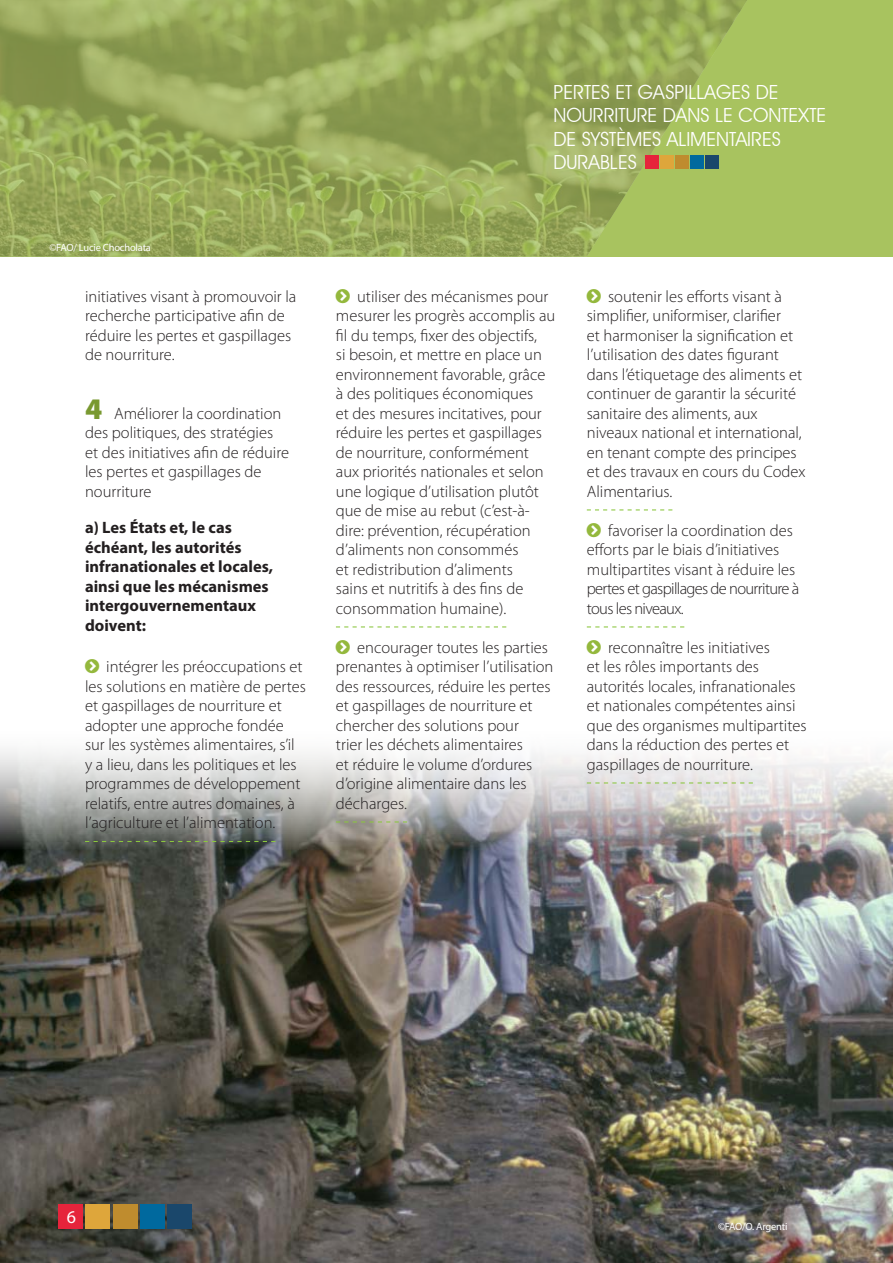
<style>
.page{position:relative;width:893px;height:1263px;background:#fff}
.page>*{position:absolute;margin:0;border:0;box-sizing:border-box;transform-origin:0 0}
.t1{font:19.5px/23.4px "Avant Garde IT Cby BT";color:#fff}
.t2{font:18px "Myriad Pro";color:#fff}
.t3{font:300 16.5px/19.5px "Myriad Pro";color:#231f20}
.t4{font:700 16.5px/19.5px "Myriad Pro";color:#231f20}
.t5{font:10.5px "Myriad Pro";letter-spacing:-.02em;color:#fff}
.s1{font-weight:900;font-size:30px;color:#799930}
</style>
<div class="page">
<img style="left:0;top:749px;width:893px;height:514px">
<div style="left:0;top:0;width:893px;height:256px;background:#a8c35f"></div>
<img style="left:0;top:0;width:747px;height:256px">
<div style="left:86px;top:1204px;width:24px;height:24px;background:#dea63b"></div>
<div style="left:140px;top:1204px;width:24px;height:24px;background:#00699e"></div>
<div style="left:167px;top:1204px;width:25px;height:24px;background:#1a476b"></div>
<div style="left:58px;top:1204px;width:25px;height:24px;background:#e6243b"></div>
<div style="left:113px;top:1204px;width:24px;height:24px;background:#bf8c2e"></div>
<svg style="left:85px;top:841px;width:190px;height:1px"></svg>
<svg style="left:336px;top:626px;width:170px;height:1px"></svg>
<svg style="left:336px;top:821px;width:71px;height:1px"></svg>
<svg style="left:587px;top:509px;width:85px;height:1px"></svg>
<svg style="left:587px;top:626px;width:97px;height:1px"></svg>
<svg style="left:587px;top:782px;width:166px;height:1px"></svg>
<div style="left:660px;top:156px;width:14px;height:13px;background:#dea63b"></div>
<div style="left:691px;top:156px;width:13px;height:13px;background:#00699e"></div>
<div style="left:706px;top:156px;width:13px;height:13px;background:#1a476b"></div>
<div style="left:645px;top:156px;width:14px;height:13px;background:#e6243b"></div>
<div style="left:675px;top:156px;width:14px;height:13px;background:#bf8c2e"></div>
<p class="t5" style="left:49px;top:241px;width:103px">©FAO/ Lucie Chocholata</p>
<p class="t3" style="left:85px;top:286px;width:213px">initiatives visant à promouvoir la recherche participative afin de réduire les pertes et gaspillages de nourriture.</p>
<p class="t3" style="left:85px;top:403px;width:205px"><span class="s1">4</span> Améliorer la coordination des politiques, des stratégies et des initiatives afin de réduire les pertes et gaspillages de nourriture</p>
<p class="t4" style="left:85px;top:517px;width:190px">a) Les États et, le cas échéant, les autorités infranationales et locales, ainsi que les mécanismes intergouvernementaux doivent:</p>
<p class="t3" style="left:85px;top:657px;width:222px;text-indent:21px">intégrer les préoccupations et les solutions en matière de pertes et gaspillages de nourriture et adopter une approche fondée sur les systèmes alimentaires, s’il y a lieu, dans les politiques et les programmes de développement relatifs, entre autres domaines, à l’agriculture et l’alimentation.</p>
<p class="t1" style="left:554px;top:80px;width:274px">PERTES ET GASPILLAGES DE<br>NOURRITURE DANS LE CONTEXTE<br>DE SYSTÈMES ALIMENTAIRES<br>DURABLES</p>
<p class="t3" style="left:336px;top:286px;width:221px;text-indent:21px">utiliser des mécanismes pour mesurer les progrès accomplis au fil du temps, fixer des objectifs,<br>si besoin, et mettre en place un environnement favorable, grâce à des politiques économiques<br>et des mesures incitatives, pour réduire les pertes et gaspillages de nourriture, conformément aux priorités nationales et selon une logique d’utilisation plutôt que de mise au rebut (c’est-à&shy;dire: prévention, récupération d’aliments non consommés<br>et redistribution d’aliments<br>sains et nutritifs à des fins de consommation humaine).</p>
<p class="t3" style="left:336px;top:637px;width:219px;text-indent:21px">encourager toutes les parties prenantes à optimiser l’utilisation des ressources, réduire les pertes et gaspillages de nourriture et chercher des solutions pour<br>trier les déchets alimentaires<br>et réduire le volume d’ordures d’origine alimentaire dans les décharges.</p>
<p class="t3" style="left:587px;top:286px;width:220px;text-indent:21px">soutenir les efforts visant à simplifier, uniformiser, clarifier<br>et harmoniser la signification et l’utilisation des dates figurant dans l’étiquetage des aliments et continuer de garantir la sécurité sanitaire des aliments, aux niveaux national et international, en tenant compte des principes et des travaux en cours du Codex<br>Alimentarius.</p>
<p class="t3" style="left:587px;top:520px;width:214px;text-indent:21px">favoriser la coordination des efforts par le biais d’initiatives multipartites visant à réduire les pertes et gaspillages de nourriture à tous les niveaux.</p>
<p class="t3" style="left:587px;top:637px;width:221px;text-indent:21px">reconnaître les initiatives<br>et les rôles importants des autorités locales, infranationales et nationales compétentes ainsi que des organismes multipartites dans la réduction des pertes et gaspillages de nourriture.</p>
<p class="t2" style="left:67px;top:1206px;width:11px">6</p>
<p class="t5" style="left:718px;top:1220px;width:71px">©FAO/O. Argenti</p>
</div>
